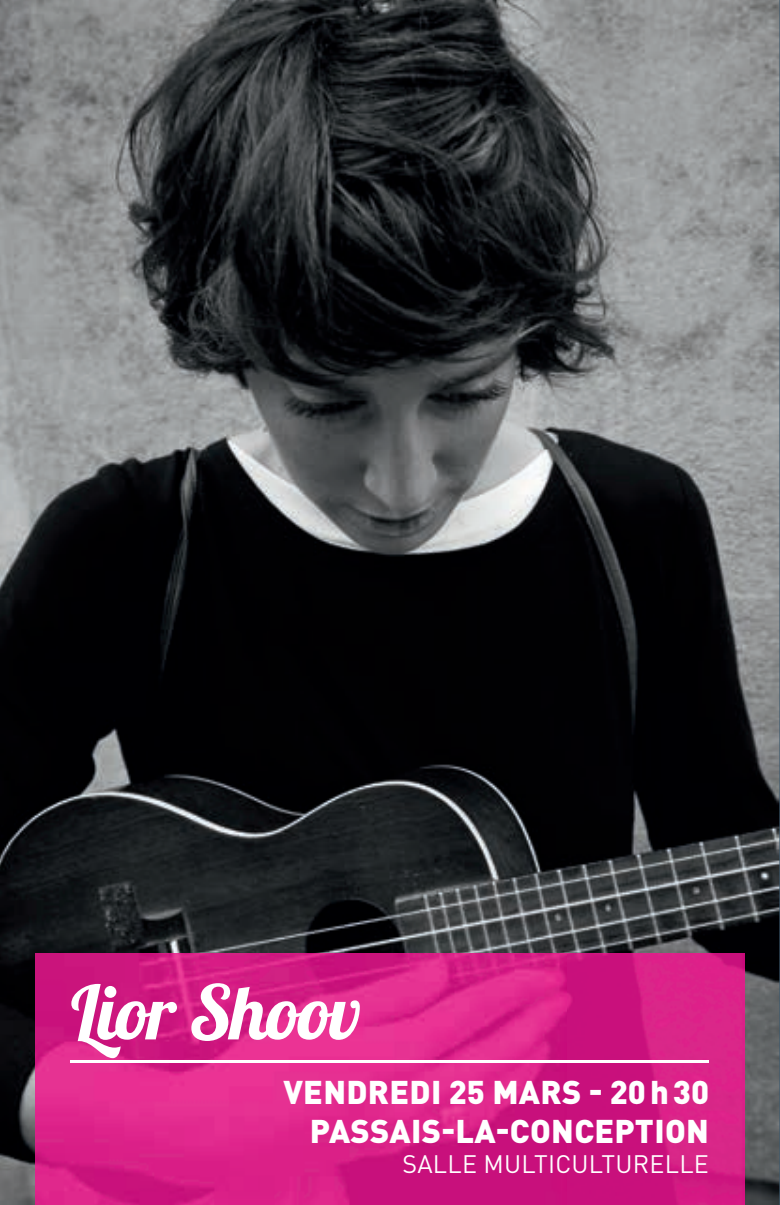
<style>
.page{position:relative;width:780px;height:1205px;background:#fff}
.page>*{position:absolute;margin:0;border:0;box-sizing:border-box;transform-origin:0 0}
.t1{font:75px "Lobster 1.4";letter-spacing:-.02em;color:#fff}
.t2{font:900 32.5px/39px "DIN Pro";letter-spacing:.01em;color:#fff;text-align:right}
.t3{font:25px "DIN Pro";letter-spacing:.01em;color:#fff}
</style>
<div class="page">
<img style="left:0;top:0;width:779px;height:1205px">
<img style="left:35px;top:953px;width:709px;height:252px">
<hr style="left:71px;top:1060px;width:638px;height:3px;background:#fff">
<h1 class="t1" style="left:71px;top:964px;width:291px">Lior Shoov</h1>
<p class="t2" style="left:283px;top:1068px;width:427px">VENDREDI 25 MARS - 20 H 30<br>PASSAIS-LA-CONCEPTION</p>
<p class="t3" style="left:402px;top:1144px;width:308px">SALLE MULTICULTURELLE</p>
</div>
